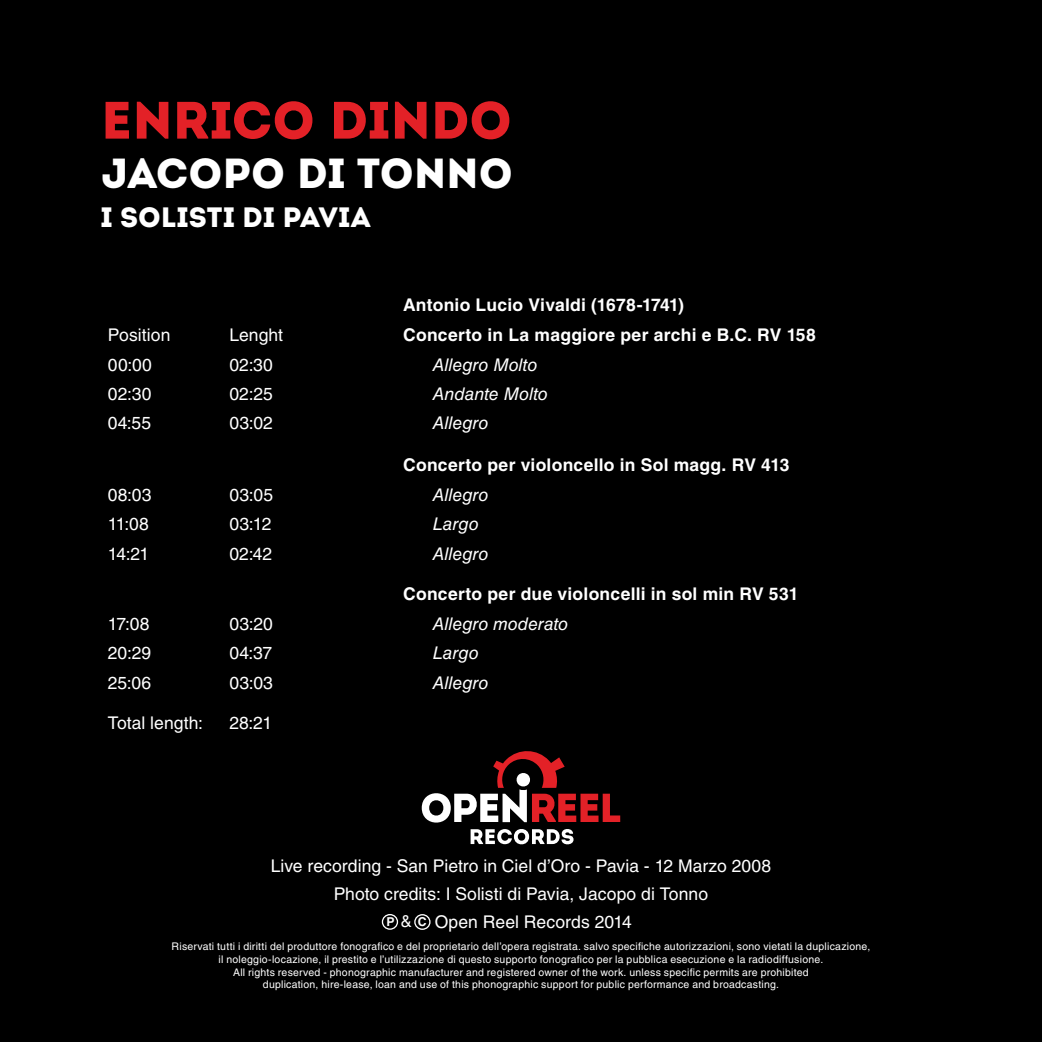
<style>
.page{position:relative;width:1042px;height:1042px;background:#000}
.page>*{position:absolute;margin:0;border:0;box-sizing:border-box;transform-origin:0 0}
.t1{font:52.5px "Intro";letter-spacing:-.005em;color:#e32127}
.t2{font:42px "Intro";letter-spacing:-.005em;color:#fff}
.t3{font:28px "Intro";color:#fff}
.t4{font:17.5px "Helvetica LT Std";letter-spacing:.005em;color:#fff}
.t5{font:700 17.5px "Helvetica LT Std";letter-spacing:.015em;color:#fff}
.t6{font:italic 17.5px "Helvetica LT Std";color:#fff}
.t7{font:10.5px/12.6px "Helvetica LT Std";letter-spacing:.02em;color:#fff;text-align:center}
.s1{font-weight:700;font-size:12.25px}
.s2{font-size:16.62px}
</style>
<div class="page">
<svg style="left:422px;top:751px;width:198px;height:94px"></svg>
<div style="left:382px;top:914px;width:16px;height:16px;border:1px solid #fff;border-radius:50%"></div>
<div style="left:414px;top:914px;width:16px;height:16px;border:1px solid #fff;border-radius:50%"></div>
<h1 class="t1" style="left:101px;top:89px;width:412px">ENRICO DINDO</h1>
<h2 class="t2" style="left:101px;top:148px;width:413px">JACOPO DI TONNO</h2>
<h3 class="t3" style="left:101px;top:200px;width:271px">I SOLISTI DI PAVIA</h3>
<h3 class="t5" style="left:403px;top:294px;width:282px">Antonio Lucio Vivaldi (1678-1741)</h3>
<h3 class="t4" style="left:108px;top:324px;width:64px">Position</h3>
<h3 class="t4" style="left:229px;top:324px;width:55px">Lenght</h3>
<h3 class="t5" style="left:403px;top:324px;width:414px">Concerto in La maggiore per archi e B.C. RV 158</h3>
<h3 class="t4" style="left:108px;top:354px;width:46px">00:00</h3>
<h3 class="t4" style="left:229px;top:354px;width:45px">02:30</h3>
<h3 class="t6" style="left:433px;top:354px;width:106px">Allegro Molto</h3>
<h3 class="t4" style="left:108px;top:384px;width:45px">02:30</h3>
<h3 class="t4" style="left:229px;top:384px;width:45px">02:25</h3>
<h3 class="t6" style="left:433px;top:384px;width:117px">Andante Molto</h3>
<h3 class="t4" style="left:108px;top:412px;width:45px">04:55</h3>
<h3 class="t4" style="left:229px;top:412px;width:45px">03:02</h3>
<h3 class="t6" style="left:433px;top:412px;width:57px">Allegro</h3>
<h3 class="t5" style="left:403px;top:454px;width:388px">Concerto per violoncello in Sol magg. RV 413</h3>
<h3 class="t4" style="left:108px;top:484px;width:45px">08:03</h3>
<h3 class="t4" style="left:229px;top:484px;width:45px">03:05</h3>
<h3 class="t6" style="left:433px;top:484px;width:57px">Allegro</h3>
<h3 class="t4" style="left:108px;top:514px;width:42px">11:08</h3>
<h3 class="t4" style="left:229px;top:514px;width:43px">03:12</h3>
<h3 class="t6" style="left:433px;top:514px;width:48px">Largo</h3>
<h3 class="t4" style="left:108px;top:544px;width:43px">14:21</h3>
<h3 class="t4" style="left:229px;top:544px;width:44px">02:42</h3>
<h3 class="t6" style="left:433px;top:544px;width:57px">Allegro</h3>
<h3 class="t5" style="left:403px;top:583px;width:397px">Concerto per due violoncelli in sol min RV 531</h3>
<h3 class="t4" style="left:108px;top:613px;width:43px">17:08</h3>
<h3 class="t4" style="left:229px;top:613px;width:45px">03:20</h3>
<h3 class="t6" style="left:433px;top:613px;width:137px">Allegro moderato</h3>
<h3 class="t4" style="left:108px;top:643px;width:45px">20:29</h3>
<h3 class="t4" style="left:229px;top:643px;width:44px">04:37</h3>
<h3 class="t6" style="left:433px;top:643px;width:48px">Largo</h3>
<h3 class="t4" style="left:108px;top:673px;width:45px">25:06</h3>
<h3 class="t4" style="left:229px;top:673px;width:45px">03:03</h3>
<h3 class="t6" style="left:433px;top:673px;width:57px">Allegro</h3>
<h3 class="t4" style="left:108px;top:712px;width:97px">Total length:</h3>
<h3 class="t4" style="left:229px;top:712px;width:44px">28:21</h3>
<h3 class="t4" style="left:271px;top:856px;width:502px">Live recording - San Pietro in Ciel d’Oro - Pavia - 12 Marzo 2008</h3>
<h3 class="t4" style="left:334px;top:884px;width:376px">Photo credits: I Solisti di Pavia, Jacopo di Tonno</h3>
<h3 class="t4" style="left:386px;top:912px;width:247px"><span class="s1">P</span> <span class="s2">&amp;</span> <span class="s1">C</span> Open Reel Records 2014</h3>
<p class="t7" style="left:172px;top:940px;width:700px">Riservati tutti i diritti del produttore fonografico e del proprietario dell’opera registrata. salvo specifiche autorizzazioni, sono vietati la duplicazione, il noleggio-locazione, il prestito e l’utilizzazione di questo supporto fonografico per la pubblica esecuzione e la radiodiffusione.<br>All rights reserved - phonographic manufacturer and registered owner of the work. unless specific permits are prohibited<br>duplication, hire-lease, loan and use of this phonographic support for public performance and broadcasting.</p>
</div>
